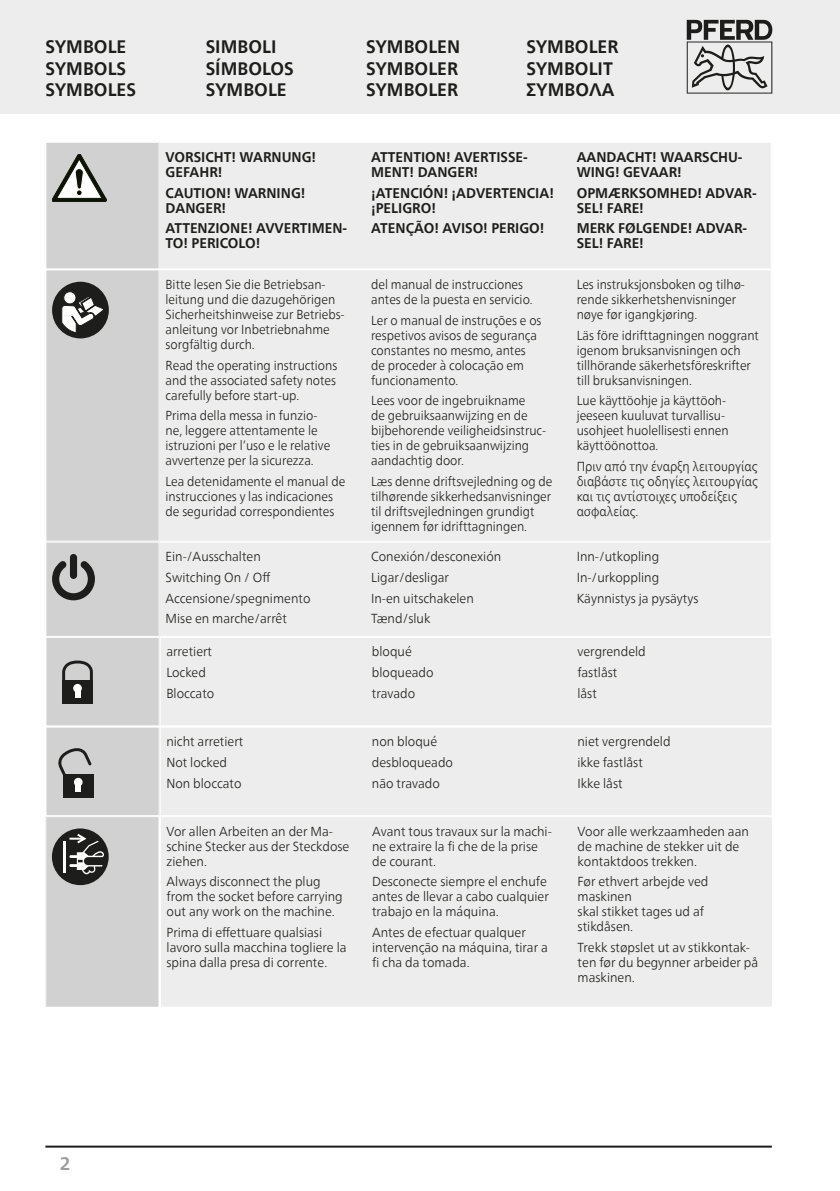
<style>
.page{position:relative;width:840px;height:1191px;background:#fff}
.page>*{position:absolute;margin:0;border:0;box-sizing:border-box;transform-origin:0 0}
.Headline_mehrsprachi{font:700 18px "Neue Frutiger World";color:#1d1d1b}
.t1{font:700 18px "Neue Frutiger World";color:#9d9d9d}
.t2{font:700 14px/15px "Neue Frutiger World";color:#1d1d1b}
.t3{font:300 13px/15px "Neue Frutiger World";color:#1d1d1b;scale:.94 1}
.t4{font:300 13px/20.6px "Neue Frutiger World";color:#1d1d1b}
</style>
<div class="page">
<div style="left:0;top:0;width:839px;height:113px;background:#ededed"></div>
<svg style="left:686px;top:20px;width:85px;height:74px"></svg>
<hr style="left:45px;top:1145px;width:726px;height:2px;background:#1d1d1b">
<div style="left:159px;top:142px;width:612px;height:127px;background:#ededed"></div>
<div style="left:159px;top:142px;width:612px;height:127px;border:1px solid #fff"></div>
<div style="left:46px;top:142px;width:113px;height:127px;background:#d1d1d1"></div>
<svg style="left:52px;top:154px;width:54px;height:48px"></svg>
<div style="left:45px;top:142px;width:114px;height:127px;border:1px solid #fff"></div>
<div style="left:159px;top:270px;width:612px;height:271px;background:#ededed"></div>
<div style="left:46px;top:270px;width:113px;height:271px;background:#d1d1d1"></div>
<div style="left:52px;top:282px;width:57px;height:56px;background:#1d1d1b;border-radius:50%"></div>
<svg style="left:61px;top:291px;width:44px;height:42px"></svg>
<div style="left:45px;top:269px;width:114px;height:272px;border:1px solid #fff"></div>
<div style="left:159px;top:542px;width:612px;height:94px;background:#ededed"></div>
<div style="left:159px;top:541px;width:612px;height:96px;border:1px solid #fff"></div>
<div style="left:46px;top:542px;width:113px;height:94px;background:#d1d1d1"></div>
<svg style="left:52px;top:554px;width:43px;height:46px"></svg>
<div style="left:45px;top:541px;width:114px;height:96px;border:1px solid #fff"></div>
<div style="left:160px;top:637px;width:611px;height:89px;background:#ededed"></div>
<div style="left:159px;top:637px;width:613px;height:89px;border:1px solid #fff"></div>
<div style="left:46px;top:637px;width:113px;height:89px;background:#d1d1d1"></div>
<div style="left:62px;top:680px;width:31px;height:24px;background:#1d1d1b"></div>
<div style="left:73px;top:684px;width:9px;height:8px;background:#fff;border-radius:50%"></div>
<div style="left:75px;top:688px;width:5px;height:10px;background:#fff"></div>
<svg style="left:62px;top:660px;width:31px;height:25px"></svg>
<div style="left:45px;top:637px;width:115px;height:89px;border:1px solid #fff"></div>
<div style="left:160px;top:727px;width:611px;height:88px;background:#ededed"></div>
<div style="left:159px;top:726px;width:613px;height:90px;border:1px solid #fff"></div>
<div style="left:46px;top:727px;width:113px;height:88px;background:#d1d1d1"></div>
<div style="left:63px;top:774px;width:30px;height:24px;background:#1d1d1b"></div>
<div style="left:74px;top:778px;width:9px;height:8px;background:#fff;border-radius:50%"></div>
<div style="left:76px;top:782px;width:5px;height:10px;background:#fff"></div>
<svg style="left:58px;top:748px;width:36px;height:31px"></svg>
<div style="left:45px;top:726px;width:115px;height:90px;border:1px solid #fff"></div>
<div style="left:160px;top:816px;width:612px;height:191px;background:#ededed"></div>
<div style="left:160px;top:816px;width:612px;height:191px;border:1px solid #fff"></div>
<div style="left:46px;top:816px;width:113px;height:191px;background:#d1d1d1"></div>
<div style="left:52px;top:828px;width:57px;height:57px;background:#1d1d1b;border-radius:50%"></div>
<hr style="left:63px;top:841px;width:3px;height:31px;background:#fff">
<svg style="left:69px;top:833px;width:35px;height:41px"></svg>
<div style="left:45px;top:816px;width:114px;height:191px;border:1px solid #fff"></div>
<p class="Headline_mehrsprachi" style="left:45px;top:31px;width:82px">SYMBOLE</p>
<p class="Headline_mehrsprachi" style="left:45px;top:53px;width:82px">SYMBOLS</p>
<p class="Headline_mehrsprachi" style="left:45px;top:74px;width:92px">SYMBOLES</p>
<p class="Headline_mehrsprachi" style="left:206px;top:31px;width:72px">SIMBOLI</p>
<p class="Headline_mehrsprachi" style="left:206px;top:53px;width:89px">SÍMBOLOS</p>
<p class="Headline_mehrsprachi" style="left:206px;top:74px;width:82px">SYMBOLE</p>
<p class="Headline_mehrsprachi" style="left:366px;top:31px;width:96px">SYMBOLEN</p>
<p class="Headline_mehrsprachi" style="left:366px;top:53px;width:93px">SYMBOLER</p>
<p class="Headline_mehrsprachi" style="left:366px;top:74px;width:93px">SYMBOLER</p>
<p class="Headline_mehrsprachi" style="left:526px;top:31px;width:93px">SYMBOLER</p>
<p class="Headline_mehrsprachi" style="left:526px;top:53px;width:88px">SYMBOLIT</p>
<p class="Headline_mehrsprachi" style="left:526px;top:74px;width:90px">ΣΥΜΒΟΛΑ</p>
<p class="t2" style="left:165px;top:149px;width:152px">VORSICHT! WARNUNG!<br>GEFAHR!</p>
<p class="t2" style="left:165px;top:185px;width:141px">CAUTION! WARNING!<br>DANGER!</p>
<p class="t2" style="left:165px;top:221px;width:183px">ATTENZIONE! AVVERTIMEN-<br>TO! PERICOLO!</p>
<p class="t3" style="left:165px;top:277px;width:192px">Bitte lesen Sie die Betriebsan&shy;leitung und die dazugehörigen<br>Sicherheitshinweise zur Betriebs&shy;anleitung vor Inbetriebnahme sorgfältig durch.</p>
<p class="t3" style="left:165px;top:358px;width:184px;text-align:justify">Read the operating instructions and the associated safety notes carefully before start-up.</p>
<p class="t3" style="left:165px;top:408px;width:177px">Prima della messa in funzio&shy;ne, leggere attentamente le istruzioni per l’uso e le relative avvertenze per la sicurezza.</p>
<p class="t3" style="left:165px;top:474px;width:192px">Lea detenidamente el manual de instrucciones y las indicaciones de seguridad correspondientes</p>
<p class="t2" style="left:371px;top:149px;width:158px">ATTENTION! AVERTISSE-<br>MENT! DANGER!</p>
<p class="t2" style="left:371px;top:185px;width:184px">¡ATENCIÓN! ¡ADVERTENCIA! ¡PELIGRO!</p>
<p class="t2" style="left:371px;top:221px;width:175px">ATENÇÃO! AVISO! PERIGO!</p>
<p class="t3" style="left:371px;top:277px;width:173px">del manual de instrucciones antes de la puesta en servicio.</p>
<p class="t3" style="left:371px;top:313px;width:183px">Ler o manual de instruções e os respetivos avisos de segurança constantes no mesmo, antes de proceder à colocação em funcionamento.</p>
<p class="t3" style="left:371px;top:393px;width:188px">Lees voor de ingebruikname<br>de gebruiksaanwijzing en de bijbehorende veiligheidsinstruc&shy;ties in de gebruiksaanwijzing aandachtig door.</p>
<p class="t3" style="left:371px;top:474px;width:194px">Læs denne driftsvejledning og de tilhørende sikkerhedsanvisninger til driftsvejledningen grundigt igennem før idrifttagningen.</p>
<p class="t2" style="left:576px;top:149px;width:167px">AANDACHT! WAARSCHU-<br>WING! GEVAAR!</p>
<p class="t2" style="left:576px;top:185px;width:181px">OPMÆRKSOMHED! ADVAR-<br>SEL! FARE!</p>
<p class="t2" style="left:576px;top:221px;width:172px">MERK FØLGENDE! ADVAR-<br>SEL! FARE!</p>
<p class="t3" style="left:576px;top:277px;width:180px">Les instruksjonsboken og tilhø&shy;rende sikkerhetshenvisninger nøye før igangkjøring.</p>
<p class="t3" style="left:576px;top:328px;width:195px">Läs före idrifttagningen noggrant igenom bruksanvisningen och tillhörande säkerhetsföreskrifter till bruksanvisningen.</p>
<p class="t3" style="left:576px;top:393px;width:163px">Lue käyttöohje ja käyttöoh&shy;jeeseen kuuluvat turvallisu&shy;usohjeet huolellisesti ennen käyttöönottoa.</p>
<p class="t3" style="left:576px;top:459px;width:194px">Πριν από την έναρξη λειτουργίας διαβάστε τις οδηγίες λειτουργίας και τις αντίστοιχες υποδείξεις ασφαλείας.</p>
<p class="t4" style="left:165px;top:546px;width:146px">Ein-/Ausschalten<br>Switching On / Off<br>Accensione/spegnimento<br>Mise en marche/arrêt</p>
<p class="t4" style="left:371px;top:546px;width:132px">Conexión/desconexión<br>Ligar/desligar<br>In-en uitschakelen<br>Tænd/sluk</p>
<p class="t4" style="left:576px;top:546px;width:123px">Inn-/utkopling<br>In-/urkoppling<br>Käynnistys ja pysäytys</p>
<p class="t4" style="left:166px;top:641px;width:50px">arretiert<br>Locked<br>Bloccato</p>
<p class="t4" style="left:371px;top:641px;width:63px">bloqué bloqueado travado</p>
<p class="t4" style="left:577px;top:641px;width:70px">vergrendeld fastlåst<br>låst</p>
<p class="t4" style="left:166px;top:731px;width:79px">nicht arretiert<br>Not locked<br>Non bloccato</p>
<p class="t4" style="left:371px;top:731px;width:83px">non bloqué desbloqueado não travado</p>
<p class="t4" style="left:577px;top:731px;width:95px">niet vergrendeld ikke fastlåst<br>Ikke låst</p>
<p class="t4" style="left:166px;top:823px;width:184px;line-height:15px">Vor allen Arbeiten an der Ma&shy;schine Stecker aus der Steckdose ziehen.</p>
<p class="t4" style="left:166px;top:874px;width:178px;line-height:15px">Always disconnect the plug from the socket before carrying out any work on the machine.</p>
<p class="t4" style="left:166px;top:925px;width:181px;line-height:15px">Prima di effettuare qualsiasi lavoro sulla macchina togliere la spina dalla presa di corrente.</p>
<p class="t4" style="left:372px;top:823px;width:181px;line-height:15px">Avant tous travaux sur la machi&shy;ne extraire la fi che de la prise de courant.</p>
<p class="t4" style="left:372px;top:874px;width:178px;line-height:15px">Desconecte siempre el enchufe antes de llevar a cabo cualquier trabajo en la máquina.</p>
<p class="t4" style="left:372px;top:925px;width:177px;line-height:15px">Antes de efectuar qualquer intervenção na máquina, tirar a fi cha da tomada.</p>
<p class="t4" style="left:577px;top:823px;width:173px;line-height:15px">Voor alle werkzaamheden aan de machine de stekker uit de kontaktdoos trekken.</p>
<p class="t4" style="left:577px;top:874px;width:132px;line-height:15px">Før ethvert arbejde ved maskinen<br>skal stikket tages ud af stikdåsen.</p>
<p class="t4" style="left:577px;top:940px;width:182px;line-height:15px">Trekk støpslet ut av stikkontak&shy;ten før du begynner arbeider på maskinen.</p>
<h1 class="t1" style="left:60px;top:1147px;width:12px">2</h1>
</div>
